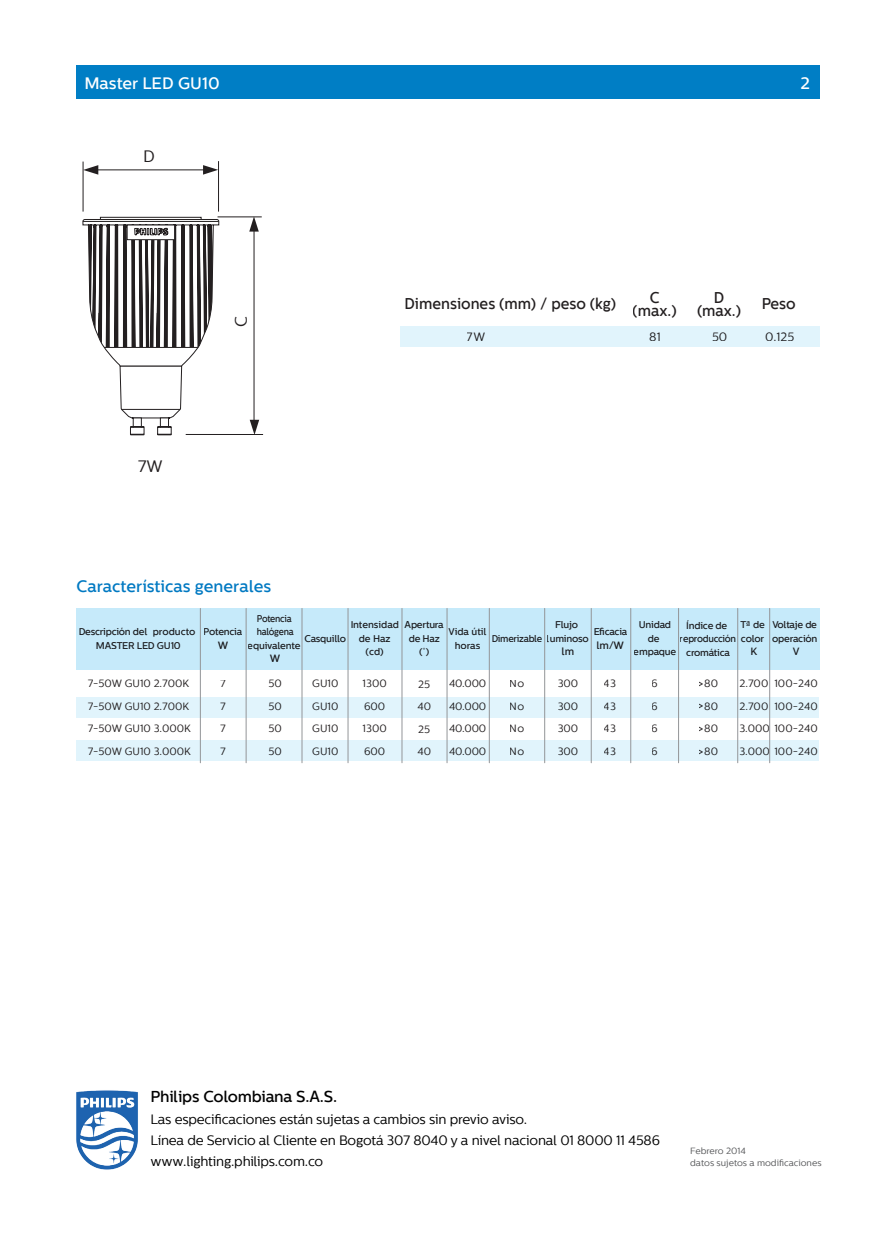
<style>
.page{position:relative;width:893px;height:1234px;background:#fff}
.page>*{position:absolute;margin:0;border:0;box-sizing:border-box;transform-origin:0 0}
.t1{font:500 16.5px "Centrale Sans";color:#0079c2}
.t2{font:500 16.5px "Centrale Sans";color:#fff}
.t3{font:16.5px "Centrale Sans";color:#231f20}
.t4{font:500 15.75px "Centrale Sans";letter-spacing:-.01em;color:#000}
.t5{font:500 15.6px/13.6px "Centrale Sans";color:#231f20;text-align:center;scale:.95 1}
.t6{font:13.5px/21.3px "Centrale Sans";letter-spacing:-.015em;color:#000}
.t7{font:12px "Centrale Sans";color:#231f20}
.t8{font:10.5px/22.5px "Centrale Sans";color:#231f20;text-align:justify}
.t9{font:500 10.5px "Centrale Sans";color:#231f20}
.t10{font:500 9.75px/13.5px "Centrale Sans";letter-spacing:-.025em;color:#231f20;text-align:center}
.t11{font:500 9.75px/13.5px "Centrale Sans";letter-spacing:-.005em;color:#231f20;text-align:center}
.t12{font:500 9.75px/13.5px "Centrale Sans";letter-spacing:-.025em;color:#231f20;text-align:center;scale:.9 1}
.t13{font:500 9.75px "Centrale Sans";letter-spacing:-.025em;color:#231f20;scale:.95 1}
.t14{font:9px/12px "Centrale Sans";color:#57585a}
.s1{font-size:15px}
</style>
<div class="page">
<div style="left:76px;top:697px;width:743px;height:20px;background:#e1f4fc"></div>
<div style="left:76px;top:740px;width:743px;height:20px;background:#e1f4fc"></div>
<hr style="left:96px;top:170px;width:109px;height:1px;background:#231f20">
<svg style="left:203px;top:165px;width:15px;height:10px"></svg>
<svg style="left:84px;top:165px;width:14px;height:10px"></svg>
<hr style="left:218px;top:216px;width:44px;height:1px;background:#231f20">
<hr style="left:254px;top:229px;width:1px;height:192px;background:#231f20">
<svg style="left:249px;top:216px;width:10px;height:15px"></svg>
<svg style="left:250px;top:419px;width:9px;height:15px"></svg>
<hr style="left:218px;top:161px;width:1px;height:50px;background:#231f20">
<hr style="left:83px;top:161px;width:1px;height:50px;background:#231f20">
<hr style="left:186px;top:434px;width:77px;height:1px;background:#231f20">
<svg style="left:82px;top:216px;width:138px;height:219px"></svg>
<hr style="left:122px;top:409px;width:58px;height:1px;background:#231f20">
<div style="left:400px;top:326px;width:420px;height:20px;background:#e1f4fc"></div>
<div style="left:76px;top:608px;width:744px;height:61px;background:#c6eafa"></div>
<hr style="left:200px;top:608px;width:1px;height:154px;background:#939598">
<hr style="left:246px;top:608px;width:1px;height:154px;background:#939598">
<hr style="left:302px;top:608px;width:1px;height:154px;background:#939598">
<hr style="left:402px;top:608px;width:1px;height:154px;background:#939598">
<hr style="left:348px;top:608px;width:1px;height:154px;background:#939598">
<hr style="left:447px;top:608px;width:1px;height:154px;background:#939598">
<hr style="left:489px;top:608px;width:1px;height:154px;background:#939598">
<hr style="left:544px;top:608px;width:1px;height:154px;background:#939598">
<hr style="left:591px;top:608px;width:1px;height:154px;background:#939598">
<hr style="left:630px;top:608px;width:1px;height:154px;background:#939598">
<hr style="left:678px;top:608px;width:1px;height:154px;background:#939598">
<hr style="left:737px;top:608px;width:1px;height:154px;background:#939598">
<hr style="left:769px;top:608px;width:1px;height:154px;background:#939598">
<div style="left:76px;top:65px;width:744px;height:34px;background:#007ec5"></div>
<img style="left:76px;top:1090px;width:62px;height:80px">
<h1 class="t2" style="left:84px;top:73px;width:137px">Master LED GU10</h1>
<h1 class="t2" style="left:800px;top:73px;width:11px">2</h1>
<h1 class="t3" style="left:143px;top:147px;width:13px">D</h1>
<h1 class="t3" style="left:138px;top:456px;width:27px">7W</h1>
<h1 class="t3" style="left:232px;top:326px;width:12px;rotate:-90deg">C</h1>
<h3 class="t5" style="left:633px;top:290px;width:48px">C (max.)</h3>
<h3 class="t5" style="left:404px;top:297px;width:224px">Dimensiones (mm) / peso (kg)</h3>
<h3 class="t5" style="left:697px;top:290px;width:48px">D (max.)</h3>
<h3 class="t5" style="left:761px;top:297px;width:38px">Peso</h3>
<p class="t7" style="left:467px;top:329px;width:20px">7W</p>
<p class="t7" style="left:649px;top:329px;width:13px">81</p>
<p class="t7" style="left:712px;top:329px;width:17px">50</p>
<p class="t7" style="left:765px;top:329px;width:31px">0.125</p>
<h1 class="t1" style="left:76px;top:576px;width:196px">Características generales</h1>
<p class="t10" style="left:79px;top:625px;width:118px">Descripción del producto<br>MASTER LED GU10</p>
<p class="t10" style="left:204px;top:625px;width:40px">Potencia</p>
<p class="t12" style="left:248px;top:611px;width:60px">Potencia halógena equivalente</p>
<p class="t9" style="left:270px;top:652px;width:12px">W</p>
<p class="t10" style="left:634px;top:618px;width:44px">Unidad de empaque</p>
<p class="t10" style="left:680px;top:618px;width:58px">Índice de reproducción cromática</p>
<p class="t10" style="left:740px;top:618px;width:26px;text-align:left">Tª de color</p>
<p class="t10" style="left:772px;top:618px;width:47px;text-align:left">Voltaje de operación</p>
<p class="t9" style="left:793px;top:645px;width:8px">V</p>
<p class="t10" style="left:547px;top:618px;width:43px">Flujo luminoso</p>
<p class="t9" style="left:561px;top:645px;width:14px">lm</p>
<p class="t11" style="left:350px;top:618px;width:50px">Intensidad de Haz (cd)</p>
<p class="t8" style="left:363px;top:672px;width:26px;text-align:left">1300<br>600<br>1300<br>600</p>
<p class="t8" style="left:510px;top:672px;width:16px">No No No No</p>
<p class="t8" style="left:558px;top:672px;width:22px">300<br>300<br>300<br>300</p>
<p class="t8" style="left:604px;top:672px;width:14px">43<br>43<br>43<br>43</p>
<p class="t8" style="left:652px;top:672px;width:8px">6<br>6<br>6<br>6</p>
<p class="t8" style="left:698px;top:672px;width:22px"><span class="s1">&gt;</span>80 <span class="s1">&gt;</span>80 <span class="s1">&gt;</span>80 <span class="s1">&gt;</span>80</p>
<p class="t8" style="left:739px;top:672px;width:80px;text-align:left">2.700<br>2.700<br>3.000 100-240<br>3.000 100-240</p>
<p class="t10" style="left:405px;top:618px;width:41px">Apertura de Haz (˚)</p>
<p class="t11" style="left:448px;top:625px;width:39px">Vida útil horas</p>
<p class="t13" style="left:492px;top:632px;width:55px">Dimerizable</p>
<p class="t10" style="left:593px;top:625px;width:35px">Eficacia</p>
<p class="t9" style="left:596px;top:638px;width:29px">lm/W</p>
<p class="t10" style="left:304px;top:631px;width:43px">Casquillo</p>
<p class="t9" style="left:218px;top:638px;width:12px">W</p>
<p class="t9" style="left:750px;top:645px;width:8px">K</p>
<p class="t8" style="left:88px;top:672px;width:104px;text-align:left">7-50W GU10 2.700K<br>7-50W GU10 2.700K<br>7-50W GU10 3.000K<br>7-50W GU10 3.000K</p>
<p class="t8" style="left:417px;top:673px;width:15px">25<br>40<br>25<br>40</p>
<p class="t8" style="left:220px;top:672px;width:7px">7<br>7<br>7<br>7</p>
<p class="t8" style="left:268px;top:672px;width:15px">50<br>50<br>50<br>50</p>
<p class="t8" style="left:312px;top:672px;width:28px">GU10<br>GU10<br>GU10<br>GU10</p>
<p class="t8" style="left:449px;top:672px;width:39px">40.000<br>40.000<br>40.000<br>40.000</p>
<p class="t8" style="left:774px;top:672px;width:45px">100-240<br>100-240</p>
<h2 class="t4" style="left:151px;top:1087px;width:188px">Philips Colombiana S.A.S.</h2>
<p class="t6" style="left:151px;top:1108px;width:511px">Las especificaciones están sujetas a cambios sin previo aviso.<br>Línea de Servicio al Cliente en Bogotá 307 8040 y a nivel nacional 01 8000 11 4586 www.lighting.philips.com.co</p>
<p class="t14" style="left:690px;top:1144px;width:133px">Febrero 2014<br>datos sujetos a modificaciones</p>
</div>
